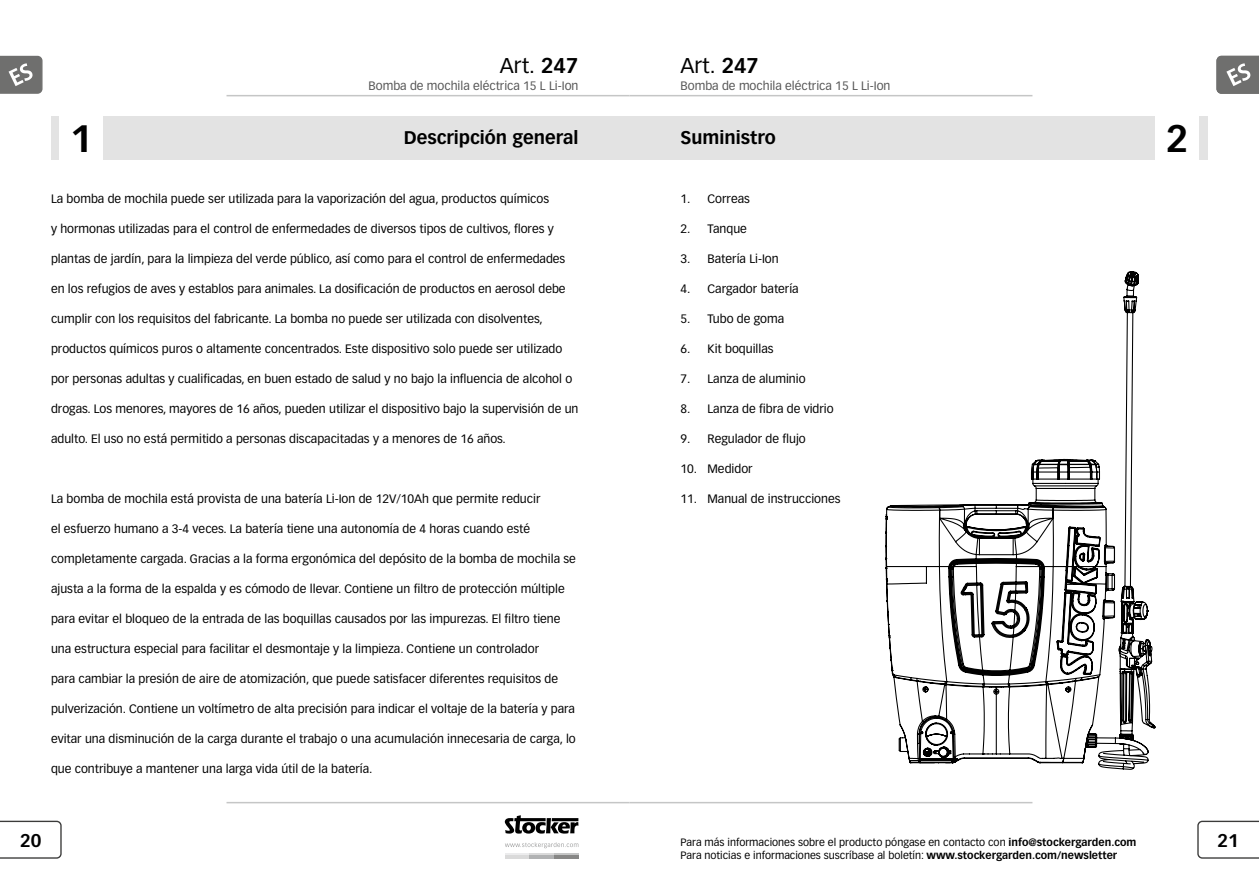
<style>
.page{position:relative;width:1259px;height:893px;background:#fff}
.page>*{position:absolute;margin:0;border:0;box-sizing:border-box;transform-origin:0 0}
.t1{font:700 37.5px "Vectora LT Std";color:#000}
.t2{font:21px "Vectora LT Std";color:#000}
.t3{font:700 18px "Vectora LT Std";color:#000}
.t4{font:12px "Vectora LT Std";color:#000}
.t5{font:12px "Vectora LT Std";color:#565656}
.t6{font:10.5px/12.6px "Vectora LT Std";color:#000}
.s1{font-weight:700}
</style>
<div class="page">
<svg style="left:1197px;top:821px;width:62px;height:38px"></svg>
<svg style="left:0;top:821px;width:62px;height:38px"></svg>
<hr style="left:226px;top:95px;width:403px;height:1px;background:#c5c6c6">
<hr style="left:629px;top:95px;width:403px;height:1px;background:#c5c6c6">
<svg style="left:1216px;top:56px;width:43px;height:38px;background:#80807f"></svg>
<svg style="left:0;top:56px;width:43px;height:38px;background:#818180"></svg>
<hr style="left:226px;top:802px;width:403px;height:1px;background:#c5c6c6">
<hr style="left:629px;top:802px;width:403px;height:1px;background:#c5c6c6">
<svg style="left:505px;top:815px;width:73px;height:19px"></svg>
<svg style="left:505px;top:842px;width:73px;height:6px"></svg>
<hr style="left:505px;top:853px;width:24px;height:2px;background:#ececed">
<hr style="left:529px;top:853px;width:25px;height:2px;background:#dadada">
<hr style="left:554px;top:853px;width:24px;height:2px;background:#c5c6c6">
<hr style="left:505px;top:855px;width:24px;height:4px;background:#dadada">
<hr style="left:529px;top:855px;width:25px;height:4px;background:#b1b2b3">
<hr style="left:554px;top:855px;width:24px;height:4px;background:#878786">
<div style="left:51px;top:116px;width:578px;height:44px;background:#e3e3e3"></div>
<div style="left:629px;top:116px;width:579px;height:44px;background:#e3e3e3"></div>
<div style="left:1155px;top:116px;width:44px;height:44px;background:#fff"></div>
<div style="left:60px;top:116px;width:43px;height:44px;background:#fff"></div>
<svg style="left:885px;top:271px;width:271px;height:499px"></svg>
<h2 class="t2" style="left:500px;top:53px;width:80px">Art. <span class="s1">247</span></h2>
<p class="t5" style="left:368px;top:79px;width:211px">Bomba de mochila eléctrica 15 L Li-Ion</p>
<h2 class="t2" style="left:680px;top:53px;width:80px">Art. <span class="s1">247</span></h2>
<p class="t5" style="left:680px;top:79px;width:211px">Bomba de mochila eléctrica 15 L Li-Ion</p>
<h1 class="t1" style="left:70px;top:116px;width:24px">1</h1>
<h3 class="t3" style="left:404px;top:126px;width:176px">Descripción general</h3>
<h1 class="t1" style="left:1166px;top:116px;width:24px">2</h1>
<h3 class="t3" style="left:680px;top:126px;width:97px">Suministro</h3>
<p class="t4" style="left:51px;top:192px;width:500px">La bomba de mochila puede ser utilizada para la vaporización del agua, productos químicos</p>
<p class="t4" style="left:51px;top:222px;width:504px">y hormonas utilizadas para el control de enfermedades de diversos tipos de cultivos, flores y</p>
<p class="t4" style="left:51px;top:252px;width:516px">plantas de jardín, para la limpieza del verde público, así como para el control de enfermedades</p>
<p class="t4" style="left:51px;top:282px;width:516px">en los refugios de aves y establos para animales. La dosificación de productos en aerosol debe</p>
<p class="t4" style="left:51px;top:312px;width:493px">cumplir con los requisitos del fabricante. La bomba no puede ser utilizada con disolventes,</p>
<p class="t4" style="left:51px;top:342px;width:513px">productos químicos puros o altamente concentrados. Este dispositivo solo puede ser utilizado</p>
<p class="t4" style="left:51px;top:372px;width:523px">por personas adultas y cualificadas, en buen estado de salud y no bajo la influencia de alcohol o</p>
<p class="t4" style="left:51px;top:402px;width:529px">drogas. Los menores, mayores de 16 años, pueden utilizar el dispositivo bajo la supervisión de un</p>
<p class="t4" style="left:51px;top:432px;width:456px">adulto. El uso no está permitido a personas discapacitadas y a menores de 16 años.</p>
<p class="t4" style="left:51px;top:492px;width:491px">La bomba de mochila está provista de una batería Li-Ion de 12V/10Ah que permite reducir</p>
<p class="t4" style="left:51px;top:522px;width:480px">el esfuerzo humano a 3-4 veces. La batería tiene una autonomía de 4 horas cuando esté</p>
<p class="t4" style="left:51px;top:552px;width:526px">completamente cargada. Gracias a la forma ergonómica del depósito de la bomba de mochila se</p>
<p class="t4" style="left:51px;top:582px;width:515px">ajusta a la forma de la espalda y es cómodo de llevar. Contiene un filtro de protección múltiple</p>
<p class="t4" style="left:51px;top:612px;width:511px">para evitar el bloqueo de la entrada de las boquillas causados por las impurezas. El filtro tiene</p>
<p class="t4" style="left:51px;top:642px;width:489px">una estructura especial para facilitar el desmontaje y la limpieza. Contiene un controlador</p>
<p class="t4" style="left:51px;top:672px;width:508px">para cambiar la presión de aire de atomización, que puede satisfacer diferentes requisitos de</p>
<p class="t4" style="left:51px;top:702px;width:525px">pulverización. Contiene un voltímetro de alta precisión para indicar el voltaje de la batería y para</p>
<p class="t4" style="left:51px;top:732px;width:526px">evitar una disminución de la carga durante el trabajo o una acumulación innecesaria de carga, lo</p>
<p class="t4" style="left:51px;top:762px;width:323px">que contribuye a mantener una larga vida útil de la batería.</p>
<p class="t4" style="left:680px;top:192px;width:71px">1. Correas</p>
<p class="t4" style="left:680px;top:222px;width:68px">2. Tanque</p>
<p class="t4" style="left:680px;top:252px;width:100px">3. Batería Li-Ion</p>
<p class="t4" style="left:680px;top:282px;width:120px">4. Cargador batería</p>
<p class="t4" style="left:680px;top:312px;width:105px">5. Tubo de goma</p>
<p class="t4" style="left:680px;top:342px;width:95px">6. Kit boquillas</p>
<p class="t4" style="left:680px;top:372px;width:127px">7. Lanza de aluminio</p>
<p class="t4" style="left:680px;top:402px;width:155px">8. Lanza de fibra de vidrio</p>
<p class="t4" style="left:680px;top:432px;width:127px">9. Regulador de flujo</p>
<p class="t4" style="left:680px;top:462px;width:74px">10. Medidor</p>
<p class="t4" style="left:680px;top:492px;width:161px">11. Manual de instrucciones</p>
<h3 class="t3" style="left:20px;top:829px;width:23px">20</h3>
<h3 class="t3" style="left:1217px;top:829px;width:23px">21</h3>
<p class="t6" style="left:680px;top:836px;width:457px">Para más informaciones sobre el producto póngase en contacto con <span class="s1">info@stockergarden.com<br></span>Para noticias e informaciones suscríbase al boletín: <span class="s1">www.stockergarden.com/newsletter</span></p>
</div>
